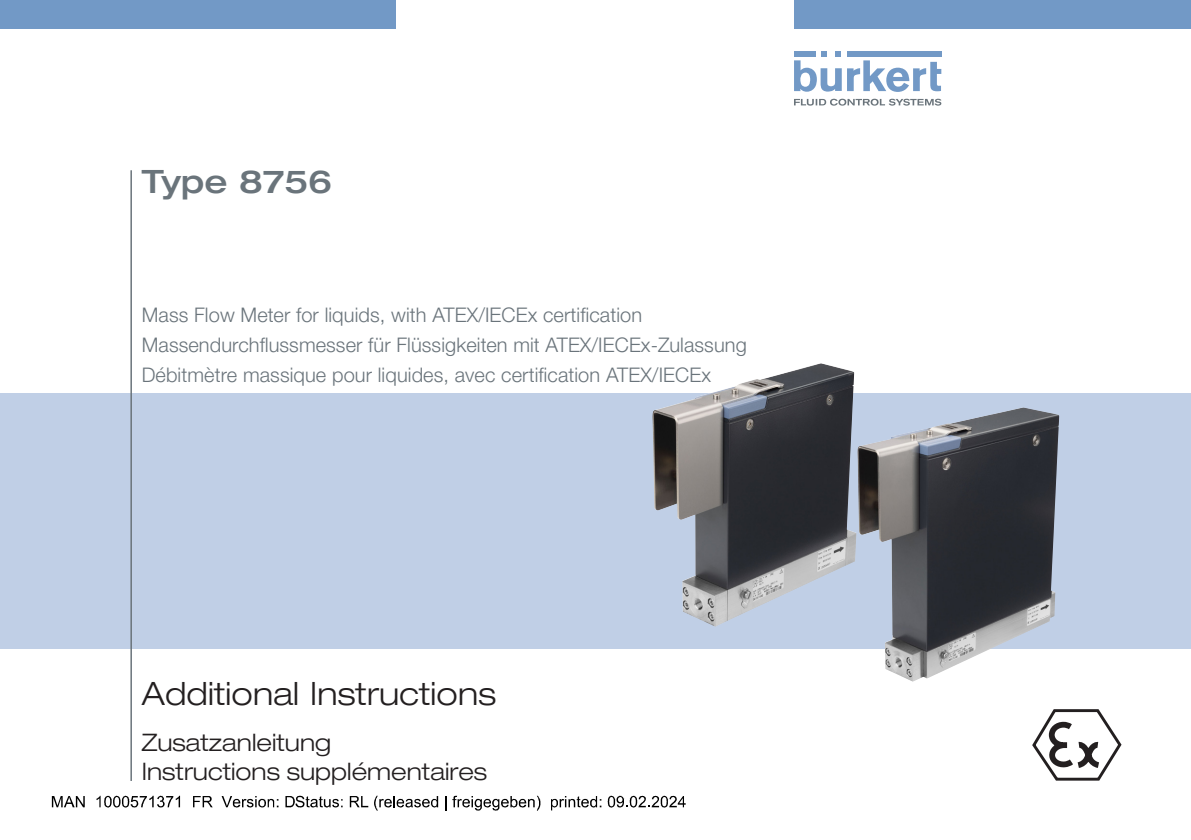
<style>
.page{position:relative;width:1191px;height:840px;background:#fff}
.page>*{position:absolute;margin:0;border:0;box-sizing:border-box;transform-origin:0 0}
.t1{font:300 expanded 32px "Helvetica Neue LTW1 G";letter-spacing:.005em;color:#231f20}
._16_DB_Typ{font:500 expanded 32px "Helvetica Neue LTW1 G";letter-spacing:.005em;color:#6a747b}
.t2{font:300 expanded 24px/28.8px "Helvetica Neue LTW1 G";color:#231f20}
._10_DB_Beschreibung{font:300 20px "Helvetica Neue LTW1 G";letter-spacing:.005em;color:#6a747b}
</style>
<div class="page">
<div style="left:0;top:393px;width:1191px;height:255px;background:#c0cfe6"></div>
<div style="left:0;top:0;width:396px;height:28px;background:#7299c6"></div>
<div style="left:794px;top:0;width:397px;height:28px;background:#7299c6"></div>
<hr style="left:130px;top:170px;width:2px;height:610px;background:#6a747b">
<svg style="left:847px;top:60px;width:94px;height:32px"></svg>
<svg style="left:794px;top:51px;width:47px;height:41px"></svg>
<div style="left:847px;top:51px;width:94px;height:6px;background:#7299c6"></div>
<svg style="left:794px;top:99px;width:147px;height:7px"></svg>
<svg style="left:1032px;top:709px;width:89px;height:71px"></svg>
<img style="left:652px;top:363px;width:204px;height:263px">
<img style="left:857px;top:407px;width:202px;height:274px">
<svg style="left:52px;top:796px;width:33px;height:10px"></svg>
<svg style="left:96px;top:795px;width:84px;height:12px"></svg>
<svg style="left:193px;top:796px;width:19px;height:10px"></svg>
<svg style="left:222px;top:796px;width:56px;height:11px"></svg>
<svg style="left:285px;top:795px;width:57px;height:12px"></svg>
<svg style="left:350px;top:796px;width:18px;height:10px"></svg>
<svg style="left:374px;top:795px;width:64px;height:15px"></svg>
<svg style="left:445px;top:796px;width:1px;height:14px"></svg>
<svg style="left:452px;top:795px;width:88px;height:15px"></svg>
<svg style="left:551px;top:796px;width:50px;height:14px"></svg>
<svg style="left:607px;top:795px;width:78px;height:12px"></svg>
<p class="_16_DB_Typ" style="left:142px;top:161px;width:192px">Type 8756</p>
<p class="_10_DB_Beschreibung" style="left:142px;top:303px;width:502px">Mass Flow Meter for liquids, with ATEX/IECEx certification</p>
<p class="_10_DB_Beschreibung" style="left:142px;top:332px;width:606px">Massendurchflussmesser für Flüssigkeiten mit ATEX/IECEx-Zulassung</p>
<p class="_10_DB_Beschreibung" style="left:142px;top:362px;width:571px">Débitmètre massique pour liquides, avec certification ATEX/IECEx</p>
<h1 class="t1" style="left:142px;top:674px;width:356px">Additional Instructions</h1>
<p class="t2" style="left:142px;top:727px;width:347px">Zusatzanleitung<br>Instructions supplémentaires</p>
</div>
